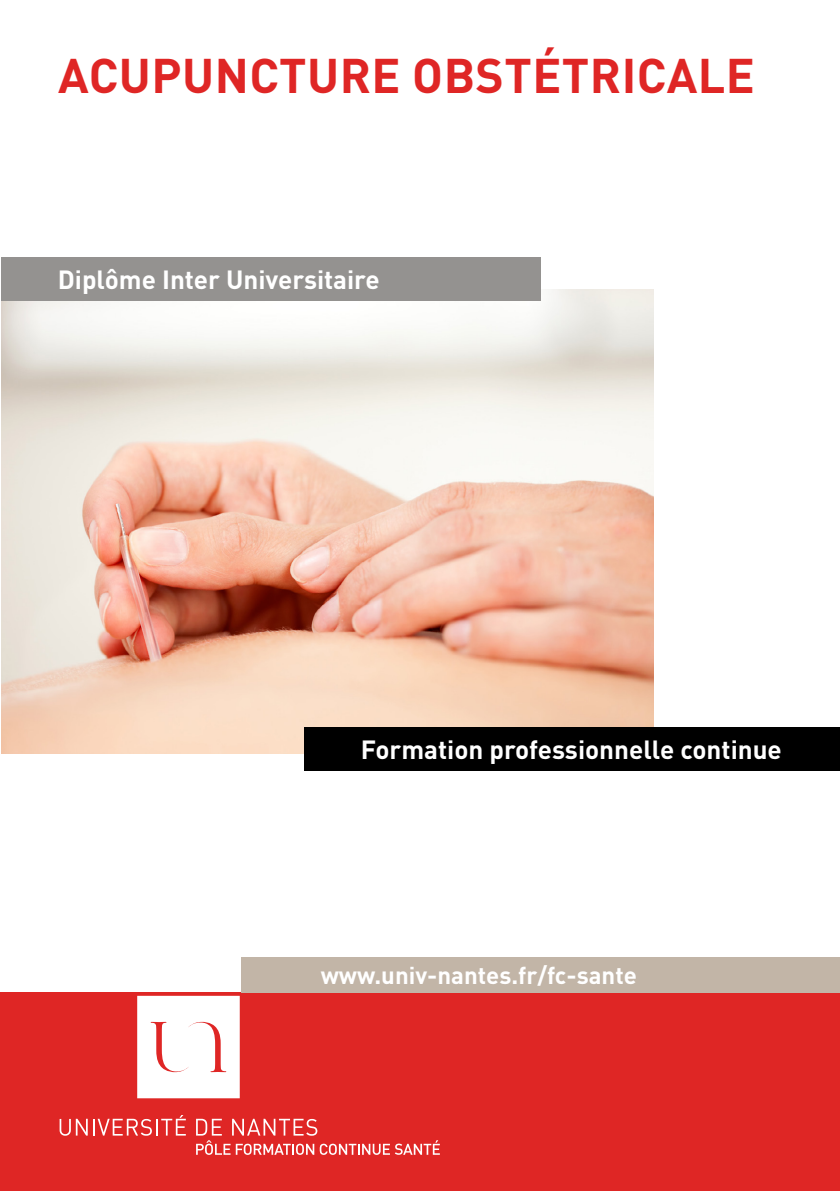
<style>
.page{position:relative;width:840px;height:1191px;background:#fff}
.page>*{position:absolute;margin:0;border:0;box-sizing:border-box;transform-origin:0 0}
.t1{font:700 48px "DIN Pro";letter-spacing:.01em;color:#df2625}
.t2{font:700 26px "DIN Pro";color:#fff}
.t3{font:700 24px "DIN Pro";color:#fff}
</style>
<div class="page">
<img style="left:1px;top:290px;width:652px;height:463px">
<div style="left:0;top:992px;width:839px;height:199px;background:#df2625"></div>
<svg style="left:60px;top:1115px;width:126px;height:20px"></svg>
<svg style="left:196px;top:1118px;width:243px;height:36px"></svg>
<svg style="left:137px;top:995px;width:102px;height:103px;background:#fcf0f0"></svg>
<div style="left:241px;top:957px;width:598px;height:35px;background:#c2b5a7"></div>
<div style="left:1px;top:257px;width:539px;height:43px;background:#949290"></div>
<div style="left:304px;top:728px;width:535px;height:43px;background:#000"></div>
<h1 class="t1" style="left:58px;top:35px;width:698px">ACUPUNCTURE OBSTÉTRICALE</h1>
<p class="t2" style="left:58px;top:258px;width:323px">Diplôme Inter Universitaire</p>
<p class="t2" style="left:360px;top:728px;width:422px">Formation professionnelle continue</p>
<p class="t3" style="left:320px;top:955px;width:317px">www.univ-nantes.fr/fc-sante</p>
</div>
